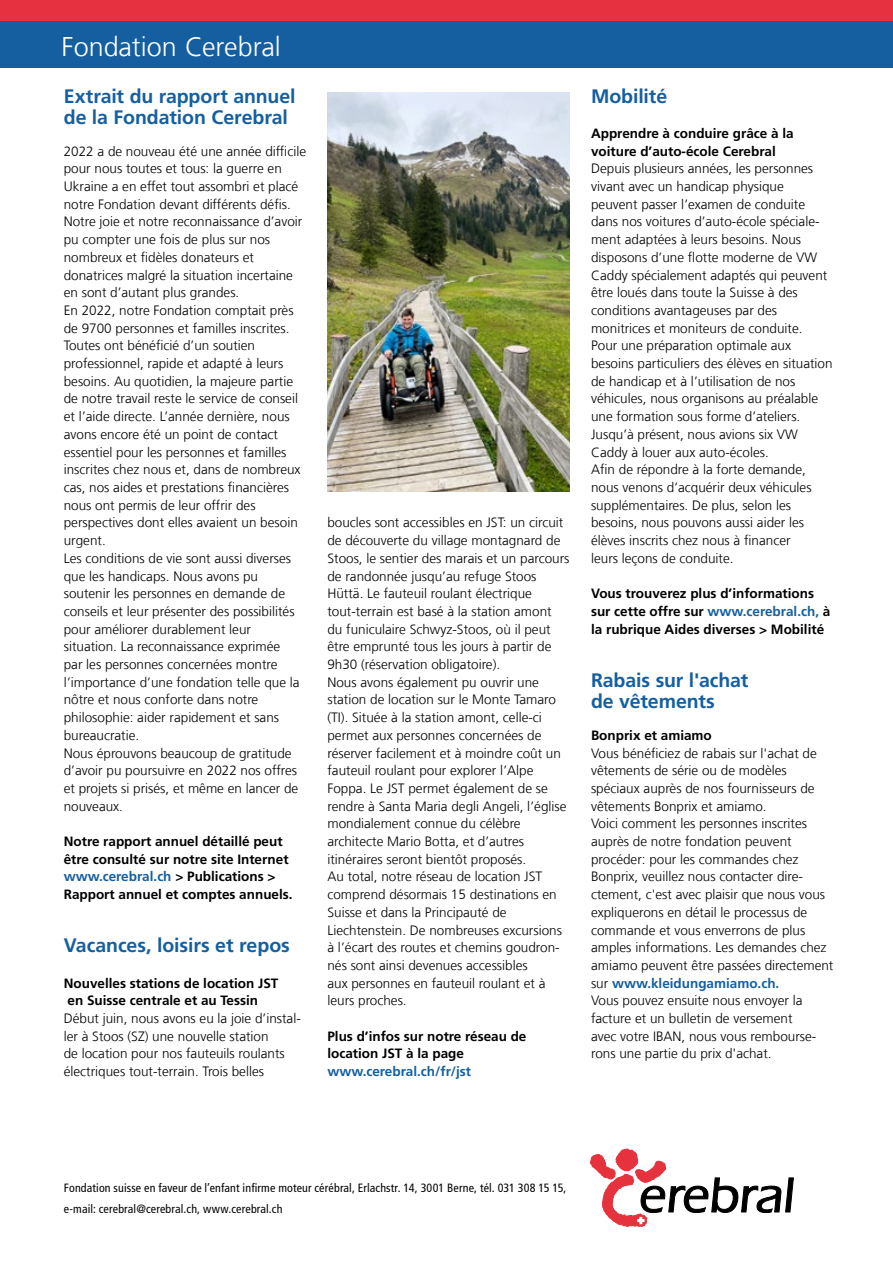
<style>
.page{position:relative;width:893px;height:1263px;background:#fff}
.page>*{position:absolute;margin:0;border:0;box-sizing:border-box;transform-origin:0 0}
.t1{font:300 27px "Frutiger LT Com";letter-spacing:-.005em;color:#fff}
.t2{font:700 19.5px/21px "Frutiger LT Com";letter-spacing:-.005em;color:#155fa1}
.t3{font:300 13.5px/17.7px "Frutiger LT Com";color:#000}
.t4{font:700 13.5px/17.7px "Frutiger LT Com";color:#000}
.t5{font:700 13.5px "Frutiger LT Com";color:#155fa1}
.t6{font:condensed 12px/21px "Frutiger LT Pro";letter-spacing:.01em;color:#000}
.s1{color:#155fa1}
.s2{font-weight:700;color:#155fa1}
</style>
<div class="page">
<div style="left:0;top:0;width:893px;height:21px;background:#e63240"></div>
<div style="left:0;top:21px;width:893px;height:47px;background:#155fa1"></div>
<svg style="left:590px;top:1149px;width:204px;height:78px"></svg>
<img style="left:327px;top:92px;width:243px;height:400px">
<h1 class="t1" style="left:62px;top:31px;width:221px">Fondation Cerebral</h1>
<h2 class="t2" style="left:64px;top:85px;width:233px">Extrait du rapport annuel de la Fondation Cerebral</h2>
<p class="t3" style="left:64px;top:142px;width:244px">2022 a de nouveau été une année difficile pour nous toutes et tous: la guerre en Ukraine a en effet tout assombri et placé notre Fondation devant différents défis.<br>Notre joie et notre reconnaissance d’avoir pu compter une fois de plus sur nos nombreux et fidèles donateurs et donatrices malgré la situation incertaine en sont d’autant plus grandes.<br>En 2022, notre Fondation comptait près de 9700 personnes et familles inscrites.<br>Toutes ont bénéficié d’un soutien professionnel, rapide et adapté à leurs besoins. Au quotidien, la majeure partie de notre travail reste le service de conseil et l’aide directe. L’année dernière, nous avons encore été un point de contact essentiel pour les personnes et familles inscrites chez nous et, dans de nombreux cas, nos aides et prestations financières nous ont permis de leur offrir des perspectives dont elles avaient un besoin urgent.<br>Les conditions de vie sont aussi diverses que les handicaps. Nous avons pu soutenir les personnes en demande de conseils et leur présenter des possibilités pour améliorer durablement leur situation. La reconnaissance exprimée<br>par les personnes concernées montre l’importance d’une fondation telle que la nôtre et nous conforte dans notre philosophie: aider rapidement et sans bureaucratie.<br>Nous éprouvons beaucoup de gratitude d’avoir pu poursuivre en 2022 nos offres et projets si prisés, et même en lancer de nouveaux.</p>
<p class="t4" style="left:64px;top:832px;width:230px">Notre rapport annuel détaillé peut être consulté sur notre site Internet <span class="s1">www.cerebral.ch</span> &gt; Publications &gt; Rapport annuel et comptes annuels.</p>
<h2 class="t2" style="left:64px;top:935px;width:228px">Vacances, loisirs et repos</h2>
<p class="t4" style="left:64px;top:974px;width:216px">Nouvelles stations de location JST en Suisse centrale et au Tessin</p>
<p class="t3" style="left:64px;top:1010px;width:239px">Début juin, nous avons eu la joie d’instal&shy;ler à Stoos (SZ) une nouvelle station<br>de location pour nos fauteuils roulants électriques tout-terrain. Trois belles</p>
<p class="t3" style="left:327px;top:514px;width:244px">boucles sont accessibles en JST: un circuit de découverte du village montagnard de Stoos, le sentier des marais et un parcours de randonnée jusqu’au refuge Stoos Hüttä. Le fauteuil roulant électrique tout-terrain est basé à la station amont du funiculaire Schwyz-Stoos, où il peut être emprunté tous les jours à partir de 9h30 (réservation obligatoire).<br>Nous avons également pu ouvrir une station de location sur le Monte Tamaro (TI). Située à la station amont, celle-ci permet aux personnes concernées de réserver facilement et à moindre coût un fauteuil roulant pour explorer l’Alpe Foppa. Le JST permet également de se rendre à Santa Maria degli Angeli, l’église mondialement connue du célèbre architecte Mario Botta, et d’autres itinéraires seront bientôt proposés.<br>Au total, notre réseau de location JST comprend désormais 15 destinations en Suisse et dans la Principauté de Liechtenstein. De nombreuses excursions à l’écart des routes et chemins goudron&shy;nés sont ainsi devenues accessibles<br>aux personnes en fauteuil roulant et à leurs proches.</p>
<p class="t4" style="left:327px;top:1027px;width:201px">Plus d’infos sur notre réseau de location JST à la page</p>
<p class="t5" style="left:327px;top:1063px;width:145px">www.cerebral.ch/fr/jst</p>
<h2 class="t2" style="left:591px;top:85px;width:78px">Mobilité</h2>
<p class="t4" style="left:591px;top:125px;width:204px">Apprendre à conduire grâce à la voiture d’auto-école Cerebral</p>
<p class="t3" style="left:591px;top:160px;width:243px">Depuis plusieurs années, les personnes vivant avec un handicap physique peuvent passer l’examen de conduite dans nos voitures d’auto-école spéciale&shy;ment adaptées à leurs besoins. Nous disposons d’une flotte moderne de VW Caddy spécialement adaptés qui peuvent être loués dans toute la Suisse à des conditions avantageuses par des monitrices et moniteurs de conduite.<br>Pour une préparation optimale aux besoins particuliers des élèves en situation de handicap et à l’utilisation de nos véhicules, nous organisons au préalable une formation sous forme d’ateliers.<br>Jusqu’à présent, nous avions six VW Caddy à louer aux auto-écoles.<br>Afin de répondre à la forte demande, nous venons d’acquérir deux véhicules supplémentaires. De plus, selon les besoins, nous pouvons aussi aider les élèves inscrits chez nous à financer<br>leurs leçons de conduite.</p>
<p class="t4" style="left:591px;top:585px;width:241px">Vous trouverez plus d’informations sur cette offre sur <span class="s1">www.cerebral.ch,</span> à la rubrique Aides diverses &gt; Mobilité</p>
<h2 class="t2" style="left:591px;top:670px;width:159px">Rabais sur l'achat de vêtements</h2>
<p class="t4" style="left:591px;top:726px;width:122px">Bonprix et amiamo</p>
<p class="t3" style="left:591px;top:744px;width:244px">Vous bénéficiez de rabais sur l'achat de vêtements de série ou de modèles spéciaux auprès de nos fournisseurs de vêtements Bonprix et amiamo.<br>Voici comment les personnes inscrites auprès de notre fondation peuvent procéder: pour les commandes chez Bonprix, veuillez nous contacter dire&shy;ctement, c'est avec plaisir que nous vous expliquerons en détail le processus de commande et vous enverrons de plus amples informations. Les demandes chez amiamo peuvent être passées directement sur <span class="s2">www.kleidungamiamo.ch.<br></span>Vous pouvez ensuite nous envoyer la facture et un bulletin de versement<br>avec votre IBAN, nous vous rembourse&shy;rons une partie du prix d'achat.</p>
<p class="t6" style="left:64px;top:1177px;width:504px">Fondation suisse en faveur de l’enfant infirme moteur cérébral, Erlachstr. 14, 3001 Berne, tél. 031 308 15 15, e-mail: cerebral@cerebral.ch, www.cerebral.ch</p>
</div>
